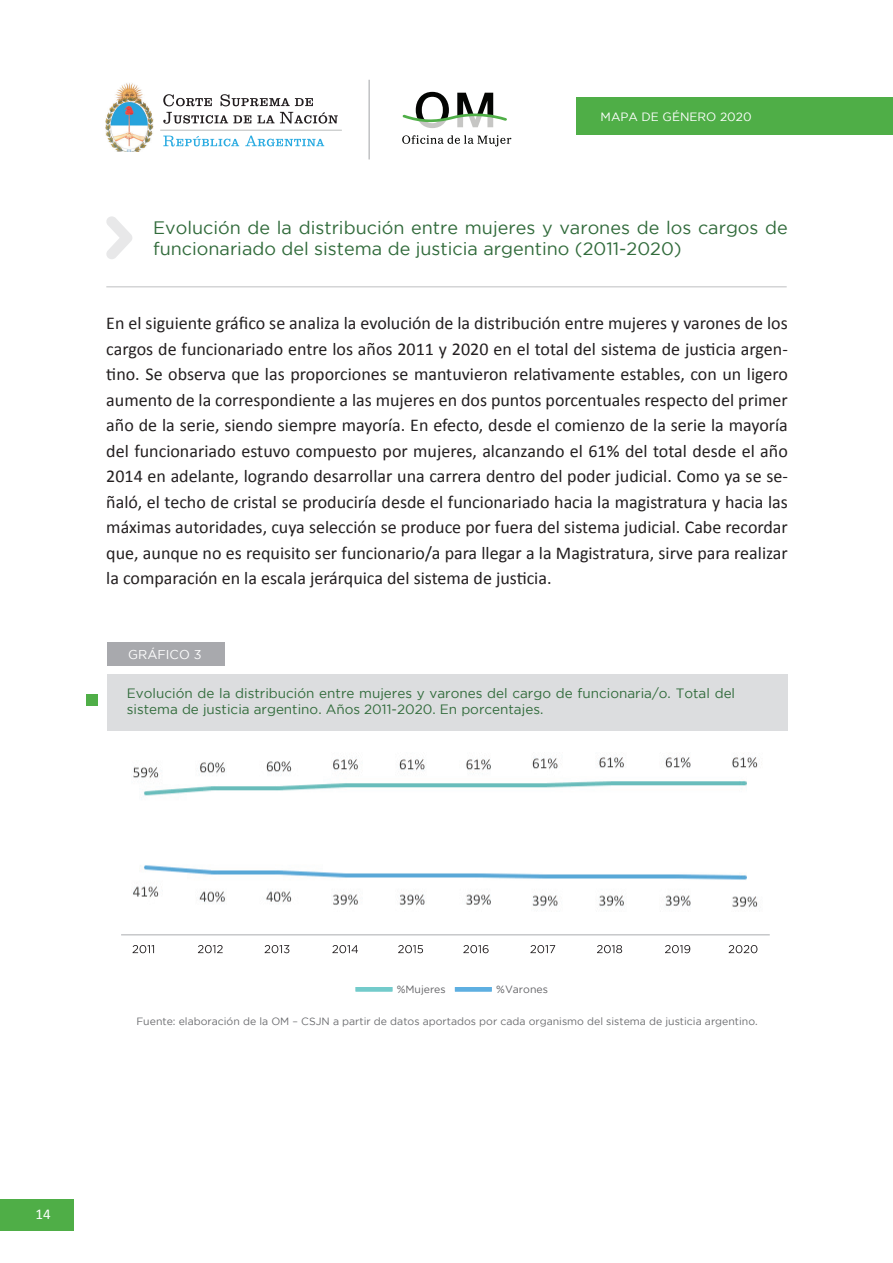
<style>
.page{position:relative;width:893px;height:1263px;background:#fff}
.page>*{position:absolute;margin:0;border:0;box-sizing:border-box;transform-origin:0 0}
.t1{font:18px/25.5px "Calibri";color:#231f20;text-align:justify}
.t2{font:18px/21px "Gotham";color:#316b3b}
.t3{font:15px "Calibri";color:#fff}
.t4{font:13.5px/16.2px "Gotham";color:#316b3b}
.t5{font:12.75px "Gotham";color:#fff}
.t6{font:12px "Gotham";color:#fff}
.t7{font:10.5px "Gotham";color:#6c6d70}
.t8{font:10.5px "Gotham";color:#636366}
</style>
<div class="page">
<div style="left:0;top:1199px;width:74px;height:31px;background:#4fae47"></div>
<svg style="left:402px;top:135px;width:109px;height:11px"></svg>
<svg style="left:402px;top:92px;width:105px;height:36px"></svg>
<img style="left:105px;top:83px;width:49px;height:69px">
<svg style="left:163px;top:112px;width:175px;height:12px"></svg>
<svg style="left:163px;top:94px;width:150px;height:12px"></svg>
<svg style="left:163px;top:136px;width:161px;height:11px"></svg>
<hr style="left:160px;top:130px;width:182px;height:1px;background:#bcbfbe">
<hr style="left:368px;top:80px;width:2px;height:79px;background:#c1c2c4">
<div style="left:576px;top:98px;width:317px;height:37px;background:#4fae47"></div>
<hr style="left:121px;top:934px;width:649px;height:1px;background:#c7c8ca">
<svg style="left:133px;top:945px;width:21px;height:8px"></svg>
<svg style="left:198px;top:945px;width:25px;height:8px"></svg>
<svg style="left:265px;top:945px;width:24px;height:8px"></svg>
<svg style="left:332px;top:945px;width:26px;height:8px"></svg>
<svg style="left:398px;top:945px;width:25px;height:8px"></svg>
<svg style="left:463px;top:945px;width:26px;height:8px"></svg>
<svg style="left:530px;top:945px;width:25px;height:8px"></svg>
<svg style="left:597px;top:945px;width:25px;height:8px"></svg>
<svg style="left:665px;top:945px;width:25px;height:8px"></svg>
<svg style="left:729px;top:945px;width:28px;height:8px"></svg>
<div style="left:107px;top:642px;width:118px;height:24px;background:#a8a9ad"></div>
<div style="left:107px;top:674px;width:680px;height:56px;background:#dcdddf"></div>
<div style="left:87px;top:694px;width:11px;height:12px;background:#4fae47"></div>
<hr style="left:356px;top:987px;width:36px;height:4px;background:#73cbcb">
<hr style="left:455px;top:987px;width:37px;height:4px;background:#5eafe1">
<img style="left:133px;top:753px;width:625px;height:155px">
<svg style="left:106px;top:216px;width:26px;height:43px"></svg>
<hr style="left:106px;top:286px;width:681px;height:1px;background:#c1c2c4">
<p class="t6" style="left:601px;top:111px;width:152px">MAPA DE GÉNERO 2020</p>
<p class="t2" style="left:153px;top:217px;width:636px">Evolución de la distribución entre mujeres y varones de los cargos de funcionariado del sistema de justicia argentino (2011-2020)</p>
<p class="t1" style="left:106px;top:311px;width:683px">En el siguiente gráfico se analiza la evolución de la distribución entre mujeres y varones de los cargos de funcionariado entre los años 2011 y 2020 en el total del sistema de justicia argen&shy;tino. Se observa que las proporciones se mantuvieron relativamente estables, con un ligero aumento de la correspondiente a las mujeres en dos puntos porcentuales respecto del primer año de la serie, siendo siempre mayoría. En efecto, desde el comienzo de la serie la mayoría del funcionariado estuvo compuesto por mujeres, alcanzando el 61% del total desde el año 2014 en adelante, logrando desarrollar una carrera dentro del poder judicial. Como ya se se&shy;ñaló, el techo de cristal se produciría desde el funcionariado hacia la magistratura y hacia las máximas autoridades, cuya selección se produce por fuera del sistema judicial. Cabe recordar que, aunque no es requisito ser funcionario/a para llegar a la Magistratura, sirve para realizar la comparación en la escala jerárquica del sistema de justicia.</p>
<p class="t5" style="left:128px;top:647px;width:75px">GRÁFICO 3</p>
<p class="t4" style="left:127px;top:685px;width:610px">Evolución de la distribución entre mujeres y varones del cargo de funcionaria/o. Total del sistema de justicia argentino. Años 2011-2020. En porcentajes.</p>
<p class="t3" style="left:36px;top:1204px;width:17px">14</p>
<p class="t8" style="left:397px;top:984px;width:51px">%Mujeres</p>
<p class="t8" style="left:496px;top:984px;width:53px">%Varones</p>
<p class="t7" style="left:136px;top:1016px;width:623px">Fuente: elaboración de la OM – CSJN a partir de datos aportados por cada organismo del sistema de justicia argentino.</p>
</div>
